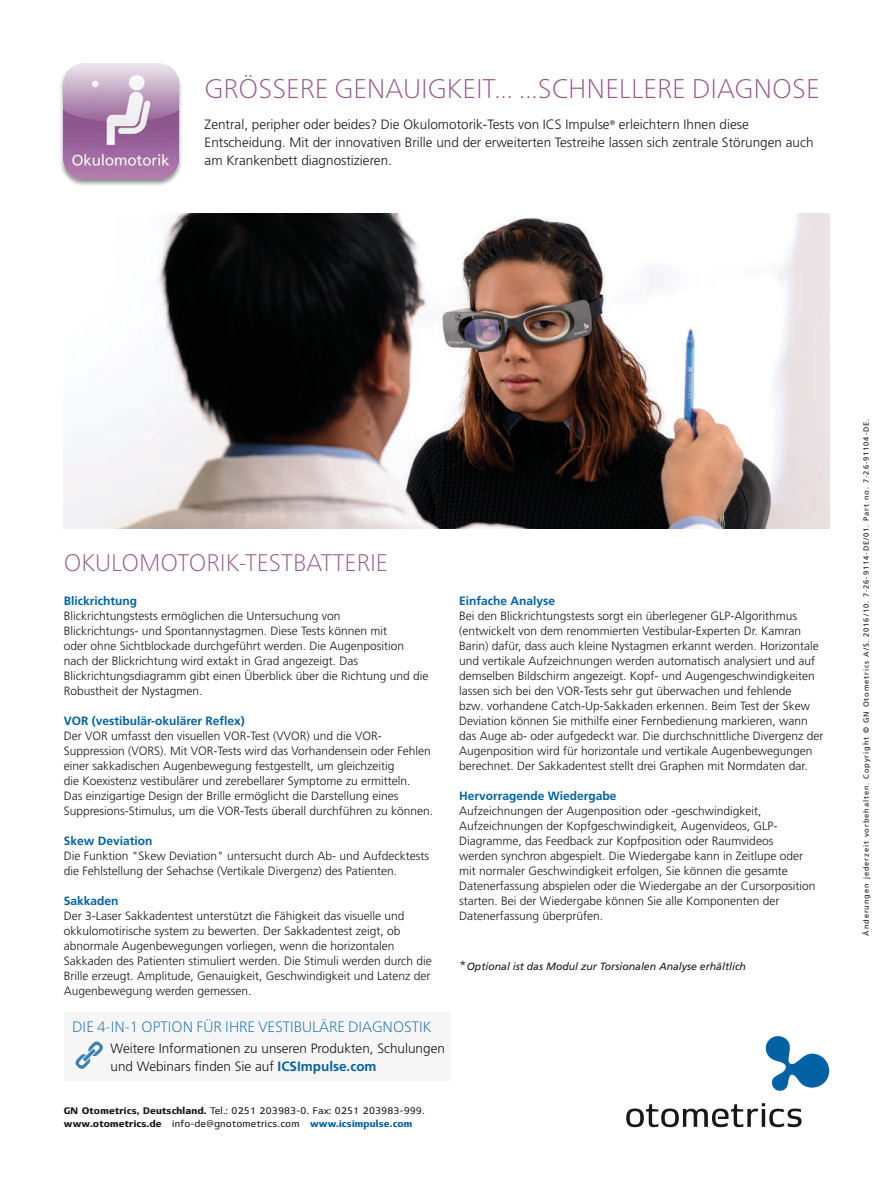
<style>
.page{position:relative;width:893px;height:1191px;background:#fff}
.page>*{position:absolute;margin:0;border:0;box-sizing:border-box;transform-origin:0 0}
.t1{font:100 27px "Frutiger Neue LT Pro";color:#96568b}
.t2{font:100 24px "Frutiger Neue LT Pro";color:#96568b}
.t3{font:100 15px "Frutiger Neue LT Pro";color:#0062a2}
.t4{font:300 13.5px/18px "Frutiger LT Pro";color:#1a171c}
.t5{font:300 12px/15px "Frutiger LT Pro";color:#1a171c}
.t6{font:700 12px "Frutiger LT Pro";color:#0062a2}
.t7{font:italic 10.5px "Frutiger LT Std";color:#1a171c}
.t8{font:9.3px/13.5px "Olic";letter-spacing:.02em;color:#1a171c}
.t9{font:7.5px "Frutiger LT Std";letter-spacing:.12em;color:#1a171c}
.s1{font-weight:700;color:#0062a2}
.s2{font-weight:700}
.s3{font-family:"Frutiger LT Pro";font-weight:300;font-style:normal;font-size:13.5px}
</style>
<div class="page">
<img style="left:64px;top:214px;width:765px;height:314px">
<div style="left:59px;top:63px;width:124px;height:124px;background:#1a171c;opacity:.5"></div>
<img style="left:64px;top:64px;width:115px;height:115px">
<div style="left:64px;top:1012px;width:387px;height:68px;background:#f6f6f7"></div>
<svg style="left:75px;top:1041px;width:28px;height:28px"></svg>
<svg style="left:626px;top:1103px;width:176px;height:24px"></svg>
<svg style="left:766px;top:1036px;width:63px;height:54px"></svg>
<h1 class="t1" style="left:205px;top:72px;width:616px">GRÖSSERE GENAUIGKEIT... ...SCHNELLERE DIAGNOSE</h1>
<p class="t4" style="left:205px;top:115px;width:610px">Zentral, peripher oder beides? Die Okulomotorik-Tests von ICS Impulse<sup>®</sup> erleichtern Ihnen diese<br>Entscheidung. Mit der innovativen Brille und der erweiterten Testreihe lassen sich zentrale Störungen auch am Krankenbett diagnostizieren.</p>
<h2 class="t2" style="left:64px;top:548px;width:326px">OKULOMOTORIK-TESTBATTERIE</h2>
<p class="t6" style="left:64px;top:593px;width:75px">Blickrichtung</p>
<p class="t5" style="left:64px;top:608px;width:366px">Blickrichtungstests ermöglichen die Untersuchung von<br>Blickrichtungs- und Spontannystagmen. Diese Tests können mit<br>oder ohne Sichtblockade durchgeführt werden. Die Augenposition nach der Blickrichtung wird extakt in Grad angezeigt. Das Blickrichtungsdiagramm gibt einen Überblick über die Richtung und die Robustheit der Nystagmen.</p>
<p class="t6" style="left:64px;top:713px;width:183px">VOR (vestibulär-okulärer Reflex)</p>
<p class="t5" style="left:64px;top:728px;width:371px">Der VOR umfasst den visuellen VOR-Test (VVOR) und die VOR-Suppression (VORS). Mit VOR-Tests wird das Vorhandensein oder Fehlen einer sakkadischen Augenbewegung festgestellt, um gleichzeitig<br>die Koexistenz vestibulärer und zerebellarer Symptome zu ermitteln.<br>Das einzigartige Design der Brille ermöglicht die Darstellung eines Suppresions-Stimulus, um die VOR-Tests überall durchführen zu können.</p>
<p class="t6" style="left:64px;top:833px;width:90px">Skew Deviation</p>
<p class="t5" style="left:64px;top:848px;width:367px">Die Funktion "Skew Deviation" untersucht durch Ab- und Aufdecktests die Fehlstellung der Sehachse (Vertikale Divergenz) des Patienten.</p>
<p class="t6" style="left:64px;top:893px;width:56px">Sakkaden</p>
<p class="t5" style="left:64px;top:908px;width:370px">Der 3-Laser Sakkadentest unterstützt die Fähigkeit das visuelle und okkulomotirische system zu bewerten. Der Sakkadentest zeigt, ob abnormale Augenbewegungen vorliegen, wenn die horizontalen Sakkaden des Patienten stimuliert werden. Die Stimuli werden durch die Brille erzeugt. Amplitude, Genauigkeit, Geschwindigkeit und Latenz der Augenbewegung werden gemessen.</p>
<p class="t3" style="left:72px;top:1017px;width:361px">DIE 4-IN-1 OPTION FÜR IHRE VESTIBULÄRE DIAGNOSTIK</p>
<p class="t4" style="left:111px;top:1039px;width:336px">Weitere Informationen zu unseren Produkten, Schulungen und Webinars finden Sie auf <span class="s1">ICSImpulse.com</span></p>
<p class="t8" style="left:64px;top:1103px;width:363px"><span class="s2">GN Otometrics, Deutschland.</span> Tel.: 0251 203983-0. Fax: 0251 203983-999. <span class="s2">www.otometrics.de</span> info-de@gnotometrics.com <span class="s1">www.icsimpulse.com</span></p>
<p class="t6" style="left:459px;top:593px;width:98px">Einfache Analyse</p>
<p class="t5" style="left:459px;top:608px;width:366px">Bei den Blickrichtungstests sorgt ein überlegener GLP-Algorithmus (entwickelt von dem renommierten Vestibular-Experten Dr. Kamran Barin) dafür, dass auch kleine Nystagmen erkannt werden. Horizontale und vertikale Aufzeichnungen werden automatisch analysiert und auf demselben Bildschirm angezeigt. Kopf- und Augengeschwindigkeiten lassen sich bei den VOR-Tests sehr gut überwachen und fehlende<br>bzw. vorhandene Catch-Up-Sakkaden erkennen. Beim Test der Skew Deviation können Sie mithilfe einer Fernbedienung markieren, wann das Auge ab- oder aufgedeckt war. Die durchschnittliche Divergenz der Augenposition wird für horizontale und vertikale Augenbewegungen berechnet. Der Sakkadentest stellt drei Graphen mit Normdaten dar.</p>
<p class="t6" style="left:459px;top:788px;width:159px">Hervorragende Wiedergabe</p>
<p class="t5" style="left:459px;top:803px;width:358px">Aufzeichnungen der Augenposition oder -geschwindigkeit, Aufzeichnungen der Kopfgeschwindigkeit, Augenvideos, GLP-Diagramme, das Feedback zur Kopfposition oder Raumvideos<br>werden synchron abgespielt. Die Wiedergabe kann in Zeitlupe oder mit normaler Geschwindigkeit erfolgen, Sie können die gesamte Datenerfassung abspielen oder die Wiedergabe an der Cursorposition starten. Bei der Wiedergabe können Sie alle Komponenten der Datenerfassung überprüfen.</p>
<p class="t7" style="left:459px;top:960px;width:288px"><span class="s3">*</span>Optional ist das Modul zur Torsionalen Analyse erhältlich</p>
<p class="t9" style="left:862px;top:935px;width:519px;rotate:-90deg">Änderungen jederzeit vorbehalten. Copyright © GN Otometrics A/S. 2016/10. 7-26-9114-DE/01. Part no. 7-26-91104-DE.</p>
</div>
